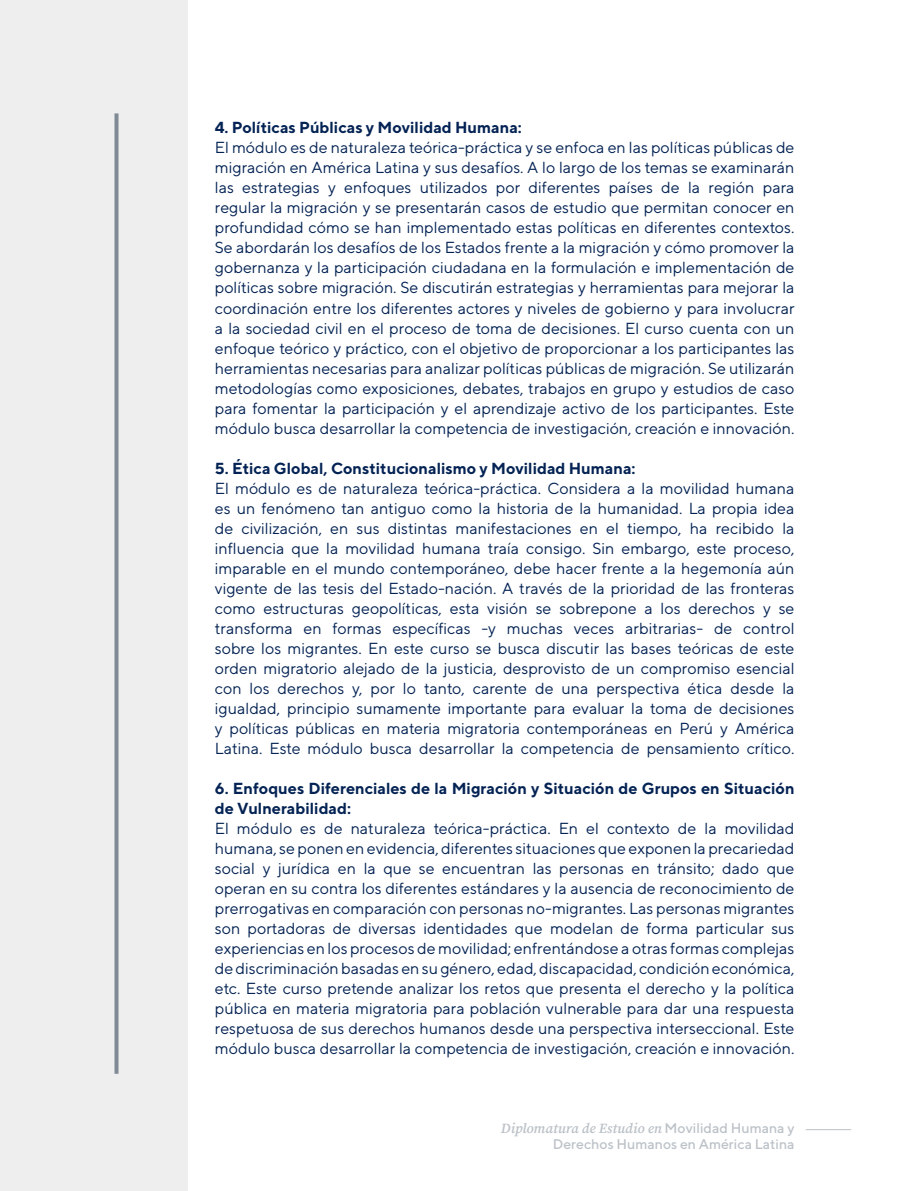
<style>
.page{position:relative;width:908px;height:1191px;background:#fff}
.page>*{position:absolute;margin:0;border:0;box-sizing:border-box;transform-origin:0 0}
.t1{font:16px/20px "TT Norms";color:#042354;text-align:justify}
.t2{font:700 16px/20px "TT Norms";color:#042354}
.t3{font:italic 600 14px "Source Serif Pro";color:#bcc2c8}
.t4{font:500 14px "TT Norms";color:#bcc2c8}
.s1{font-family:"TT Norms";font-weight:500;font-style:normal}
</style>
<div class="page">
<div style="left:0;top:0;width:187px;height:1191px;background:#eee"></div>
<hr style="left:805px;top:1129px;width:45px;height:1px;background:#bcc2c8">
<svg style="left:114px;top:113px;width:4px;height:960px;background:#8d969f"></svg>
<p class="t2" style="left:215px;top:117px;width:308px">4. Políticas Públicas y Movilidad Humana:</p>
<p class="t1" style="left:215px;top:137px;width:581px">El módulo es de naturaleza teórica-práctica y se enfoca en las políticas públicas de migración en América Latina y sus desafíos. A lo largo de los temas se examinarán las estrategias y enfoques utilizados por diferentes países de la región para regular la migración y se presentarán casos de estudio que permitan conocer en profundidad cómo se han implementado estas políticas en diferentes contextos.<br>Se abordarán los desafíos de los Estados frente a la migración y cómo promover la gobernanza y la participación ciudadana en la formulación e implementación de políticas sobre migración. Se discutirán estrategias y herramientas para mejorar la coordinación entre los diferentes actores y niveles de gobierno y para involucrar a la sociedad civil en el proceso de toma de decisiones. El curso cuenta con un enfoque teórico y práctico, con el objetivo de proporcionar a los participantes las herramientas necesarias para analizar políticas públicas de migración. Se utilizarán metodologías como exposiciones, debates, trabajos en grupo y estudios de caso para fomentar la participación y el aprendizaje activo de los participantes. Este módulo busca desarrollar la competencia de investigación, creación e innovación.</p>
<p class="t2" style="left:215px;top:457px;width:422px">5. Ética Global, Constitucionalismo y Movilidad Humana:</p>
<p class="t1" style="left:215px;top:477px;width:581px">El módulo es de naturaleza teórica-práctica. Considera a la movilidad humana es un fenómeno tan antiguo como la historia de la humanidad. La propia idea de civilización, en sus distintas manifestaciones en el tiempo, ha recibido la influencia que la movilidad humana traía consigo. Sin embargo, este proceso, imparable en el mundo contemporáneo, debe hacer frente a la hegemonía aún vigente de las tesis del Estado-nación. A través de la prioridad de las fronteras como estructuras geopolíticas, esta visión se sobrepone a los derechos y se transforma en formas específicas -y muchas veces arbitrarias- de control sobre los migrantes. En este curso se busca discutir las bases teóricas de este orden migratorio alejado de la justicia, desprovisto de un compromiso esencial con los derechos y, por lo tanto, carente de una perspectiva ética desde la igualdad, principio sumamente importante para evaluar la toma de decisiones y políticas públicas en materia migratoria contemporáneas en Perú y América Latina. Este módulo busca desarrollar la competencia de pensamiento crítico.</p>
<p class="t2" style="left:215px;top:777px;width:581px">6. Enfoques Diferenciales de la Migración y Situación de Grupos en Situación de Vulnerabilidad:</p>
<p class="t1" style="left:215px;top:817px;width:581px">El módulo es de naturaleza teórica-práctica. En el contexto de la movilidad humana, se ponen en evidencia, diferentes situaciones que exponen la precariedad social y jurídica en la que se encuentran las personas en tránsito; dado que operan en su contra los diferentes estándares y la ausencia de reconocimiento de prerrogativas en comparación con personas no-migrantes. Las personas migrantes son portadoras de diversas identidades que modelan de forma particular sus experiencias en los procesos de movilidad; enfrentándose a otras formas complejas de discriminación basadas en su género, edad, discapacidad, condición económica, etc. Este curso pretende analizar los retos que presenta el derecho y la política pública en materia migratoria para población vulnerable para dar una respuesta respetuosa de sus derechos humanos desde una perspectiva interseccional. Este módulo busca desarrollar la competencia de investigación, creación e innovación.</p>
<p class="t3" style="left:500px;top:1118px;width:295px">Diplomatura de Estudio en <span class="s1">Movilidad Humana y</span></p>
<p class="t4" style="left:552px;top:1135px;width:243px">Derechos Humanos en América Latina</p>
</div>
